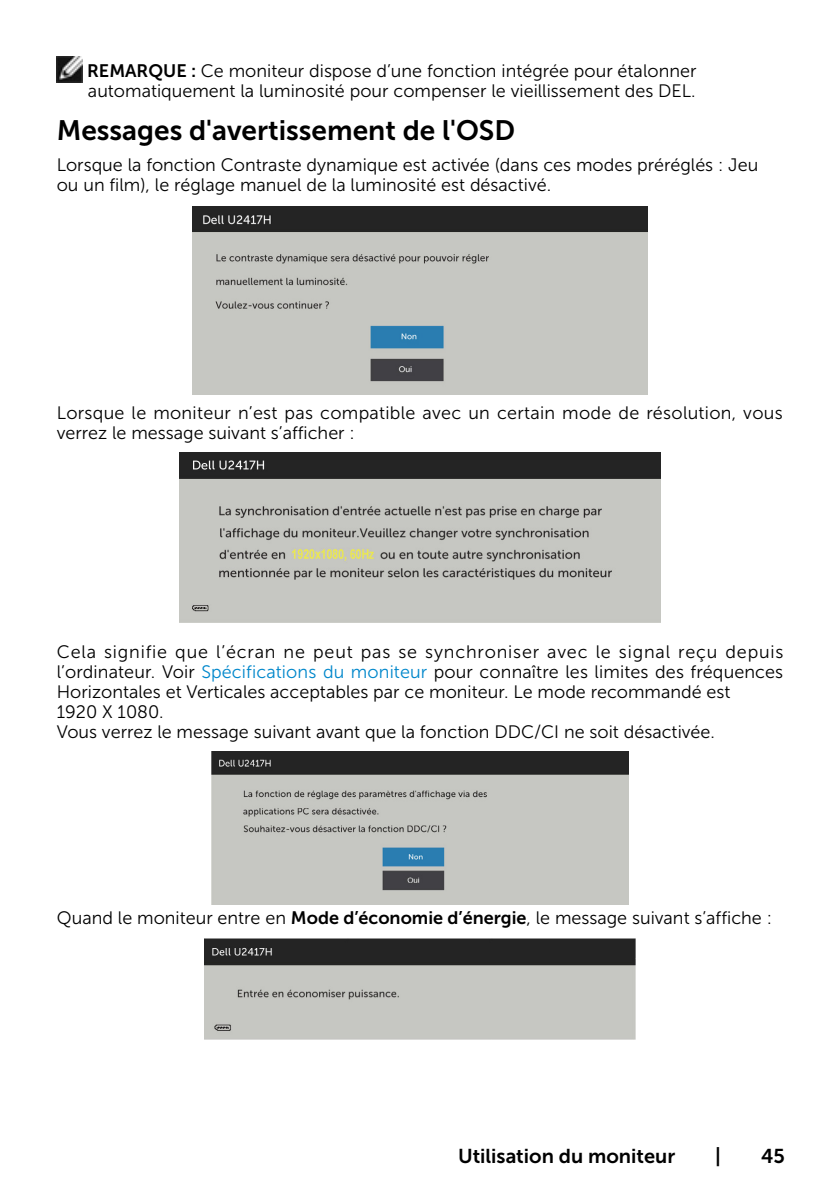
<style>
.page{position:relative;width:840px;height:1191px;background:#fff}
.page>*{position:absolute;margin:0;border:0;box-sizing:border-box;transform-origin:0 0}
.t1{font:28px "Museo Sans For Dell 700";color:#000}
.t2{font:20px "Museo Sans For Dell 700";color:#000}
.t3{font:18px/20px "Museo Sans For Dell 300";color:#000}
.s1{font-family:"Museo Sans For Dell 700"}
.s2{color:#0087cb}
</style>
<div class="page">
<img style="left:57px;top:57px;width:25px;height:25px">
<img style="left:192px;top:206px;width:455px;height:189px">
<img style="left:180px;top:452px;width:479px;height:171px">
<img style="left:211px;top:751px;width:417px;height:153px">
<img style="left:204px;top:938px;width:431px;height:102px">
<p class="t3" style="left:87px;top:60px;width:610px"><span class="s1">REMARQUE :</span> Ce moniteur dispose d’une fonction intégrée pour étalonner automatiquement la luminosité pour compenser le vieillissement des DEL.</p>
<h1 class="t1" style="left:57px;top:115px;width:459px">Messages d'avertissement de l'OSD</h1>
<p class="t3" style="left:57px;top:155px;width:702px">Lorsque la fonction Contraste dynamique est activée (dans ces modes préréglés : Jeu ou un film), le réglage manuel de la luminosité est désactivé.</p>
<p class="t3" style="left:57px;top:402px;width:727px">Lorsque le moniteur n’est pas compatible avec un certain mode de résolution, vous verrez le message suivant s’afficher :</p>
<p class="t3" style="left:57px;top:642px;width:727px">Cela signifie que l’écran ne peut pas se synchroniser avec le signal reçu depuis l’ordinateur. Voir <span class="s2">Spécifications du moniteur</span> pour connaître les limites des fréquences Horizontales et Verticales acceptables par ce moniteur. Le mode recommandé est<br>1920 X 1080.<br>Vous verrez le message suivant avant que la fonction DDC/CI ne soit désactivée.</p>
<p class="t3" style="left:57px;top:908px;width:716px">Quand le moniteur entre en <span class="s1">Mode d’économie d’énergie</span>, le message suivant s’affiche :</p>
<p class="t2" style="left:458px;top:1144px;width:219px">Utilisation du moniteur</p>
<p class="t2" style="left:715px;top:1144px;width:7px">|</p>
<p class="t2" style="left:760px;top:1144px;width:25px">45</p>
</div>
